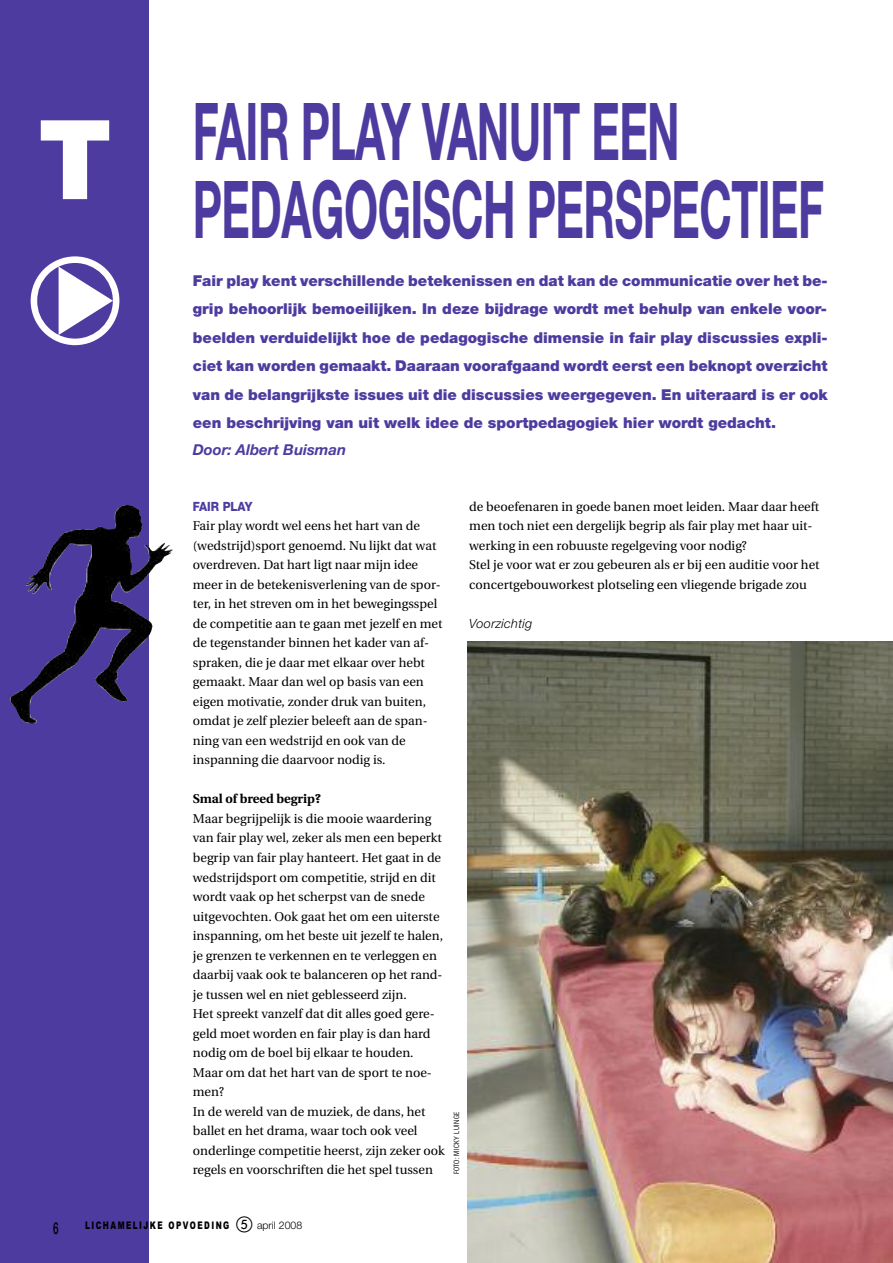
<style>
.page{position:relative;width:893px;height:1263px;background:#fff}
.page>*{position:absolute;margin:0;border:0;box-sizing:border-box;transform-origin:0 0}
.t1{font:900 110.25px "Helvetica Neue";color:#fff}
.t2{font:79.8px/78px "Helvetica Neue Bold TT";letter-spacing:-.01em;color:#4e3b9f;scale:.55 1}
.t3{font:500 16.5px "Helvetica Neue";color:#000;scale:.6 1}
.t4{font:900 15px/28.5px "Helvetica Neue";color:#4e3b9f;text-align:justify}
.t5{font:italic 700 15px "Helvetica Neue";color:#4e3b9f}
.t6{font:12.75px/19.5px "Utopia";color:#000}
.t7{font:700 12.75px "Utopia";color:#000}
.t8{font:italic 300 12.75px "Helvetica Neue";letter-spacing:.03em;color:#000}
.t9{font:800 12.75px "Helvetica Neue";color:#4e3b9f;scale:.9 1}
.t10{font:900 10.5px "Arial";letter-spacing:.2em;color:#000;scale:.7 1}
.t11{font:7.5px "Imago";letter-spacing:.07em;color:#000;scale:.8 1}
.s1{font-family:"European Pi One";font-weight:400;font-size:16.5px}
.s2{font-family:"Helvetica Neue";font-weight:300}
</style>
<div class="page">
<div style="left:0;top:0;width:149px;height:1263px;background:#4e3b9f"></div>
<img style="left:111px;top:543px;width:62px;height:75px">
<img style="left:468px;top:642px;width:425px;height:621px">
<h1 class="t1" style="left:38px;top:120px;width:75px">T</h1>
<h2 class="t2" style="left:193px;top:91px;width:1149px">FAIR PLAY VANUIT EEN<br>PEDAGOGISCH PERSPECTIEF</h2>
<p class="t4" style="left:193px;top:268px;width:636px">Fair play kent verschillende betekenissen en dat kan de communicatie over het be&shy;grip behoorlijk bemoeilijken. In deze bijdrage wordt met behulp van enkele voor&shy;beelden verduidelijkt hoe de pedagogische dimensie in fair play discussies expli&shy;ciet kan worden gemaakt. Daaraan voorafgaand wordt eerst een beknopt overzicht van de belangrijkste issues uit die discussies weergegeven. En uiteraard is er ook een beschrijving van uit welk idee de sportpedagogiek hier wordt gedacht.</p>
<p class="t5" style="left:193px;top:445px;width:155px">Door: Albert Buisman</p>
<p class="t9" style="left:193px;top:502px;width:68px">FAIR PLAY</p>
<p class="t6" style="left:193px;top:517px;width:251px">Fair play wordt wel eens het hart van de (wedstrijd)sport genoemd. Nu lijkt dat wat overdreven. Dat hart ligt naar mijn idee meer in de betekenisverlening van de spor&shy;ter, in het streven om in het bewegingsspel de competitie aan te gaan met jezelf en met de tegenstander binnen het kader van af&shy;spraken, die je daar met elkaar over hebt gemaakt. Maar dan wel op basis van een eigen motivatie, zonder druk van buiten, omdat je zelf plezier beleeft aan de span&shy;ning van een wedstrijd en ook van de inspanning die daarvoor nodig is.</p>
<p class="t7" style="left:193px;top:794px;width:130px">Smal of breed begrip?</p>
<p class="t6" style="left:193px;top:810px;width:254px">Maar begrijpelijk is die mooie waardering van fair play wel, zeker als men een beperkt begrip van fair play hanteert. Het gaat in de wedstrijdsport om competitie, strijd en dit wordt vaak op het scherpst van de snede uitgevochten. Ook gaat het om een uiterste inspanning, om het beste uit jezelf te halen, je grenzen te verkennen en te verleggen en daarbij vaak ook te balanceren op het rand&shy;je tussen wel en niet geblesseerd zijn.<br>Het spreekt vanzelf dat dit alles goed gere&shy;geld moet worden en fair play is dan hard nodig om de boel bij elkaar te houden.<br>Maar om dat het hart van de sport te noe&shy;men?<br>In de wereld van de muziek, de dans, het ballet en het drama, waar toch ook veel onderlinge competitie heerst, zijn zeker ook regels en voorschriften die het spel tussen</p>
<p class="t11" style="left:453px;top:1174px;width:80px;rotate:-90deg">FOTO: MICKY LUINGE</p>
<p class="t6" style="left:469px;top:498px;width:352px">de beoefenaren in goede banen moet leiden. Maar daar heeft men toch niet een dergelijk begrip als fair play met haar uit&shy;werking in een robuuste regelgeving voor nodig?<br>Stel je voor wat er zou gebeuren als er bij een auditie voor het concertgebouworkest plotseling een vliegende brigade zou</p>
<p class="t8" style="left:469px;top:616px;width:65px">Voorzichtig</p>
<p class="t3" style="left:53px;top:1222px;width:11px">6</p>
<p class="t10" style="left:85px;top:1219px;width:312px">LICHAMELIJKE OPVOEDING <span class="s1">-</span> <span class="s2">april2008</span></p>
</div>
